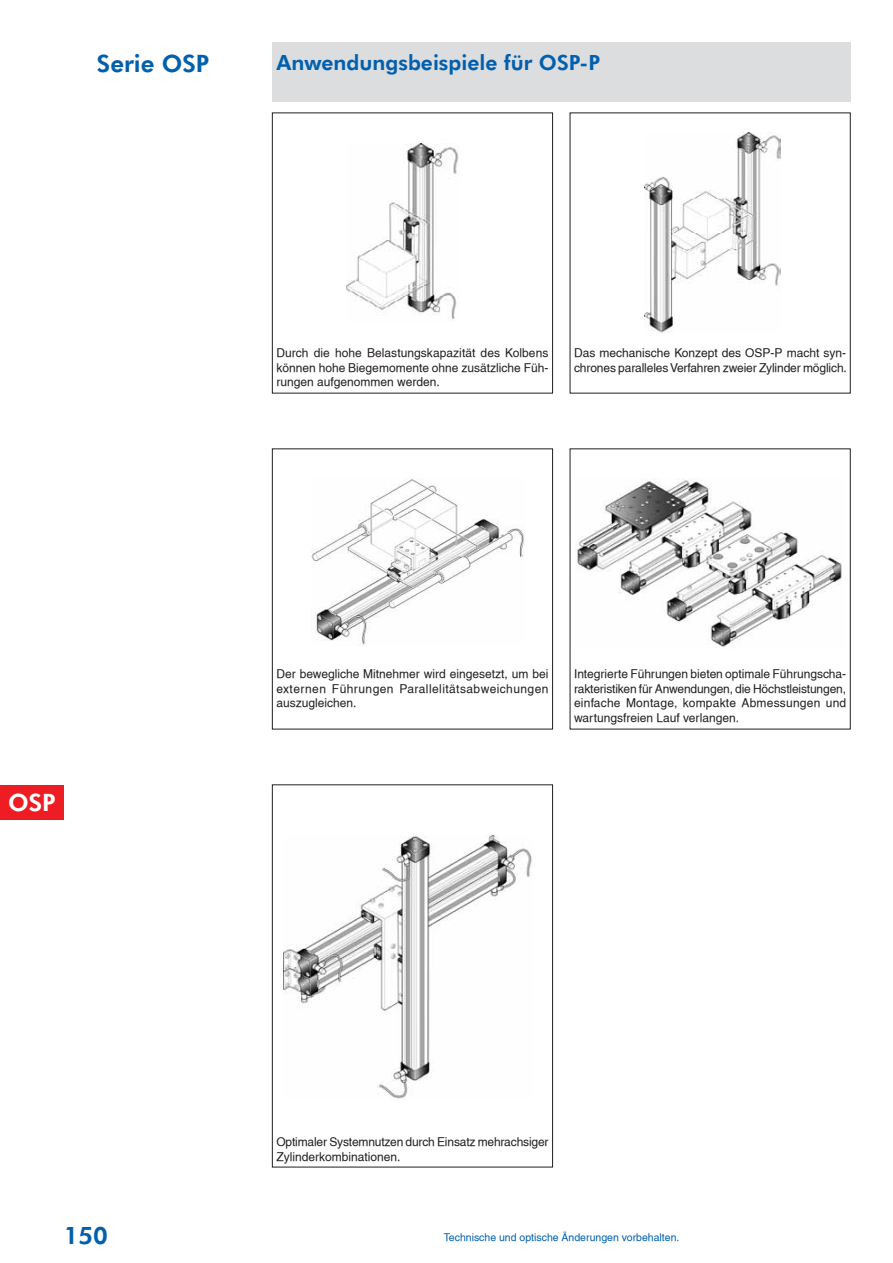
<style>
.page{position:relative;width:893px;height:1263px;background:#fff}
.page>*{position:absolute;margin:0;border:0;box-sizing:border-box;transform-origin:0 0}
.t1{font:800 24px "Futura BT";color:#0160ae}
.t2{font:800 24px "Futura BT";color:#fff}
.t3{font:800 21px "Futura BT";color:#0160ae}
.t4{font:12px/14.4px "Helvetica CE Normal";color:#231f20;text-align:justify}
.t5{font:10.5px "Helvetica CE Normal";color:#0160ae}
</style>
<div class="page">
<div style="left:272px;top:43px;width:578px;height:59px;background:#dcdddf"></div>
<div style="left:0;top:786px;width:64px;height:34px;background:#ee1d23"></div>
<div style="left:272px;top:785px;width:281px;height:382px;border:1px solid #231f20"></div>
<img style="left:284px;top:836px;width:248px;height:263px">
<div style="left:272px;top:449px;width:281px;height:280px;border:1px solid #231f20"></div>
<img style="left:312px;top:479px;width:212px;height:166px">
<img style="left:575px;top:478px;width:267px;height:169px">
<img style="left:644px;top:132px;width:137px;height:201px">
<div style="left:272px;top:113px;width:281px;height:280px;border:1px solid #231f20"></div>
<img style="left:346px;top:143px;width:113px;height:178px">
<h1 class="t1" style="left:97px;top:49px;width:114px">Serie OSP</h1>
<h2 class="t3" style="left:276px;top:50px;width:325px">Anwendungsbeispiele für OSP-P</h2>
<p class="t4" style="left:276px;top:346px;width:274px">Durch die hohe Belastungskapazität des Kolbens können hohe Biegemomente ohne zusätzliche Füh&shy;rungen aufgenommen werden.</p>
<p class="t4" style="left:574px;top:346px;width:274px">Das mechanische Konzept des OSP-P macht syn&shy;chrones paralleles Verfahren zweier Zylinder möglich.</p>
<h1 class="t2" style="left:8px;top:788px;width:49px">OSP</h1>
<p class="t4" style="left:276px;top:667px;width:274px">Der bewegliche Mitnehmer wird eingesetzt, um bei externen Führungen Parallelitätsabweichungen auszugleichen.</p>
<p class="t4" style="left:574px;top:667px;width:274px">Integrierte Führungen bieten optimale Führungscha&shy;rakteristiken für Anwendungen, die Höchstleistungen, einfache Montage, kompakte Abmessungen und wartungsfreien Lauf verlangen.</p>
<p class="t4" style="left:276px;top:1135px;width:274px">Optimaler Systemnutzen durch Einsatz mehrachsiger<br>Zylinderkombinationen.</p>
<h1 class="t1" style="left:64px;top:1221px;width:46px">150</h1>
<p class="t5" style="left:444px;top:1231px;width:237px">Technische und optische Änderungen vorbehalten.</p>
</div>
